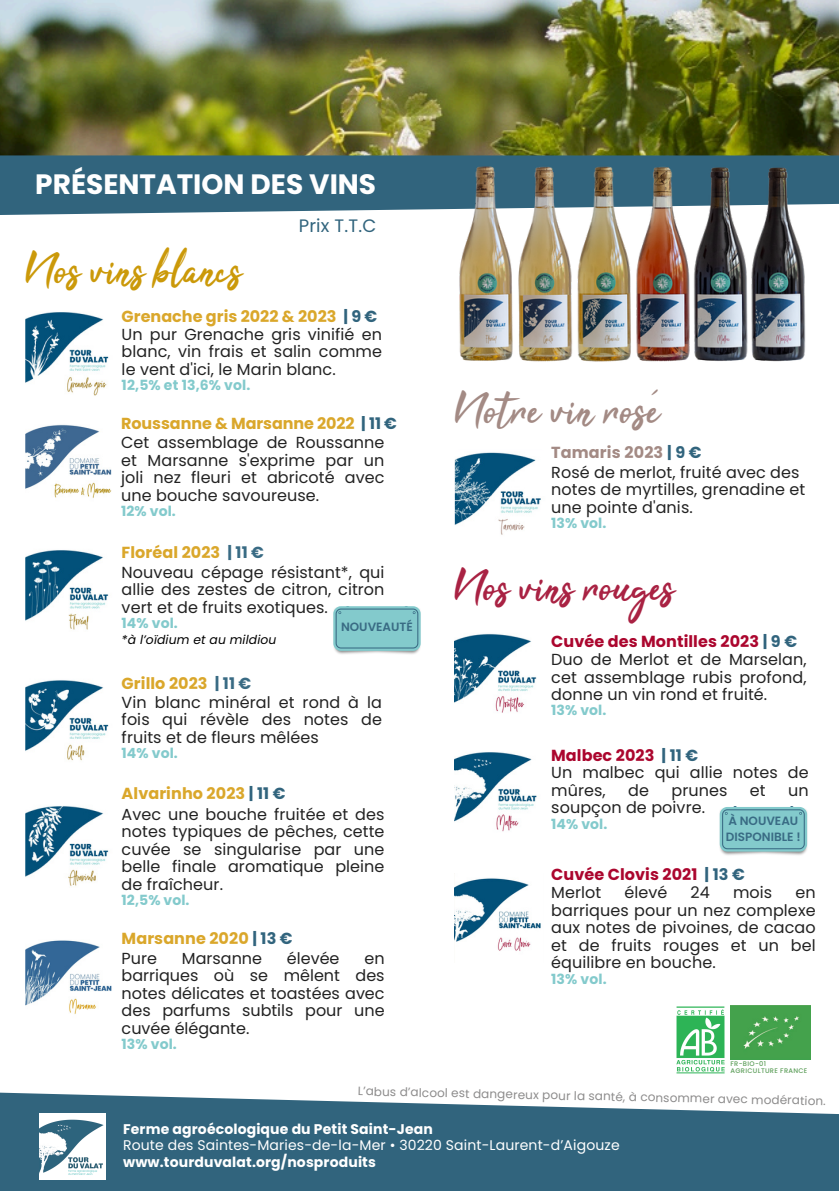
<style>
.page{position:relative;width:839px;height:1191px;background:#fff}
.page>*{position:absolute;margin:0;border:0;box-sizing:border-box;transform-origin:0 0}
.t1{font:46px "Tahu";color:#cb9909}
.t2{font:46px "Tahu";color:#a92243}
.t3{font:46px "Tahu";letter-spacing:.01em;color:#a38a84}
.t4{font:700 28px "Poppins";color:#fff}
.t5{font:18px "Poppins";color:#31647d}
.t6{font:16px/17.6px "Poppins";letter-spacing:.005em;color:#222;text-align:justify}
.t7{font:700 16px "Poppins";letter-spacing:.005em;color:#daa72b}
.t8{font:700 16px "Poppins";letter-spacing:.005em;color:#ab062e}
.t9{font:700 16px "Poppins";letter-spacing:.01em;color:#a38a84}
.t10{font:700 14px/16.4px "Poppins";letter-spacing:.01em;color:#fff}
.t11{font:700 14px "Poppins";letter-spacing:.005em;color:#83cacc}
.t12{font:italic 12.4px "Poppins";letter-spacing:.01em;color:#000}
.t13{font:12px "Poppins";color:#8d8c8c}
.t14{font:600 12px/16px "Poppins";color:#396b84}
.t15{font:500 6.6px "Poppins";letter-spacing:.045em;color:#5e9f5b}
.s1{color:#31647d}
.s2{color:#396b84}
.s3{font-weight:400}
</style>
<div class="page">
<img style="left:0;top:0;width:838px;height:155px">
<svg style="left:0;top:1092px;width:838px;height:99px;background:#4a778c"></svg>
<svg style="left:0;top:155px;width:838px;height:60px;background:#3d6d83"></svg>
<img style="left:39px;top:1113px;width:66px;height:66px">
<img style="left:676px;top:1006px;width:49px;height:68px">
<img style="left:730px;top:1006px;width:80px;height:54px">
<img style="left:455px;top:752px;width:82px;height:80px">
<img style="left:455px;top:878px;width:86px;height:73px">
<img style="left:455px;top:633px;width:82px;height:80px">
<img style="left:455px;top:450px;width:90px;height:89px;border-radius:5px">
<img style="left:25px;top:675px;width:91px;height:89px;border-radius:5px">
<img style="left:25px;top:801px;width:91px;height:89px;border-radius:5px">
<img style="left:25px;top:937px;width:91px;height:88px;border-radius:5px">
<img style="left:25px;top:307px;width:91px;height:89px;border-radius:5px">
<img style="left:25px;top:421px;width:91px;height:88px;border-radius:5px">
<img style="left:25px;top:545px;width:91px;height:89px;border-radius:5px">
<img style="left:336px;top:611px;width:85px;height:43px">
<svg style="left:333px;top:606px;width:87px;height:45px;background:#80c4c7"></svg>
<img style="left:722px;top:813px;width:86px;height:42px">
<svg style="left:719px;top:807px;width:88px;height:45px;background:#80c4c7"></svg>
<img style="left:455px;top:150px;width:355px;height:212px">
<p class="t4" style="left:35px;top:165px;width:342px">PRÉSENTATION DES VINS</p>
<h4 class="t1" style="left:26px;top:240px;width:219px">Nos vins blancs</h4>
<p class="t5" style="left:299px;top:213px;width:79px">Prix T.T.C</p>
<p class="t7" style="left:122px;top:305px;width:257px">Grenache gris 2022 &amp; 2023 <span class="s1">| 9 €</span></p>
<h5 class="t6" style="left:122px;top:325px;width:262px">Un pur Grenache gris vinifié en blanc, vin frais et salin comme le vent d'ici, le Marin blanc.</h5>
<h5 class="t11" style="left:122px;top:375px;width:130px">12,5% et 13,6% vol.</h5>
<h4 class="t7" style="left:121px;top:412px;width:277px">Roussanne &amp; Marsanne 2022 <span class="s1">| 11 €</span></h4>
<p class="t6" style="left:121px;top:434px;width:265px">Cet assemblage de Roussanne et Marsanne s'exprime par un joli nez fleuri et abricoté avec une bouche savoureuse.</p>
<p class="t11" style="left:121px;top:501px;width:56px">12% vol.</p>
<p class="t7" style="left:122px;top:541px;width:144px">Floréal 2023 <span class="s2">| 11 €</span></p>
<p class="t6" style="left:122px;top:563px;width:264px">Nouveau cépage résistant*, qui allie des zestes de citron, citron vert et de fruits exotiques.</p>
<p class="t11" style="left:122px;top:613px;width:58px">14% vol.</p>
<p class="t14" style="left:341px;top:619px;width:73px">NOUVEAUTÉ</p>
<p class="t12" style="left:122px;top:631px;width:156px">*à l’oïdium et au mildiou</p>
<p class="t7" style="left:122px;top:672px;width:131px">Grillo 2023 <span class="s2">| 11 €</span></p>
<h4 class="t6" style="left:122px;top:693px;width:262px">Vin blanc minéral et rond à la fois qui révèle des notes de fruits et de fleurs mêlées</h4>
<h4 class="t11" style="left:122px;top:743px;width:58px">14% vol.</h4>
<h4 class="t7" style="left:122px;top:782px;width:165px">Alvarinho 2023 <span class="s1">| 11 €</span></h4>
<p class="t6" style="left:122px;top:806px;width:264px">Avec une bouche fruitée et des notes typiques de pêches, cette cuvée se singularise par une belle finale aromatique pleine de fraîcheur.</p>
<p class="t11" style="left:122px;top:890px;width:69px">12,5% vol.</p>
<h1 class="t7" style="left:122px;top:928px;width:172px">Marsanne 2020 <span class="s1">| 13 €</span></h1>
<h5 class="t6" style="left:122px;top:949px;width:37px">Pure</h5>
<h5 class="t6" style="left:182px;top:949px;width:82px">Marsanne</h5>
<h5 class="t6" style="left:287px;top:949px;width:54px">élevée</h5>
<h5 class="t6" style="left:122px;top:949px;width:264px;text-indent:243px">en barriques où se mêlent des notes délicates et toastées avec des parfums subtils pour une cuvée élégante.</h5>
<h5 class="t11" style="left:122px;top:1034px;width:57px">13% vol.</h5>
<h5 class="t3" style="left:455px;top:380px;width:207px">Notre vin rosé</h5>
<p class="t9" style="left:551px;top:441px;width:152px">Tamaris 2023 <span class="s1">| 9 €</span></p>
<h5 class="t6" style="left:551px;top:463px;width:256px;text-align:left">Rosé de merlot, fruité avec des notes de myrtilles, grenadine et une pointe d'anis.</h5>
<h5 class="t11" style="left:551px;top:513px;width:57px">13% vol.</h5>
<h5 class="t2" style="left:455px;top:557px;width:222px">Nos vins rouges</h5>
<p class="t8" style="left:551px;top:630px;width:247px">Cuvée des Montilles 2023 <span class="s1">| 9 €</span></p>
<h4 class="t6" style="left:551px;top:651px;width:257px">Duo de Merlot et de Marselan, cet assemblage rubis profond, donne un vin rond et fruité.</h4>
<h4 class="t11" style="left:551px;top:701px;width:57px">13% vol.</h4>
<h1 class="t8" style="left:551px;top:744px;width:148px">Malbec 2023 <span class="s1">| 11 €</span></h1>
<h5 class="t6" style="left:551px;top:764px;width:259px">Un malbec qui allie notes de mûres,</h5>
<h5 class="t6" style="left:628px;top:782px;width:22px">de</h5>
<h5 class="t6" style="left:671px;top:782px;width:57px">prunes</h5>
<h5 class="t6" style="left:750px;top:782px;width:17px">et</h5>
<h5 class="t6" style="left:788px;top:782px;width:22px">un</h5>
<h5 class="t6" style="left:551px;top:799px;width:155px">soupçon de poivre.</h5>
<h5 class="t11" style="left:551px;top:814px;width:58px">14% vol.</h5>
<p class="t14" style="left:725px;top:812px;width:76px">À NOUVEAU<br>DISPONIBLE !</p>
<p class="t8" style="left:551px;top:863px;width:195px">Cuvée Clovis 2021 <span class="s1">| 13 €</span></p>
<p class="t6" style="left:551px;top:884px;width:52px">Merlot</p>
<p class="t6" style="left:624px;top:884px;width:45px">élevé</p>
<p class="t6" style="left:690px;top:884px;width:21px">24</p>
<p class="t6" style="left:733px;top:884px;width:41px">mois</p>
<p class="t6" style="left:551px;top:884px;width:266px;text-indent:244px">en barriques pour un nez complexe aux notes de pivoines, de cacao et de fruits rouges et un bel équilibre en bouche.</p>
<p class="t11" style="left:551px;top:969px;width:57px">13% vol.</p>
<h1 class="t15" style="left:730px;top:1059px;width:37px">FR-BIO-01</h1>
<p class="t15" style="left:730px;top:1066px;width:78px">AGRICULTURE FRANCE</p>
<h4 class="t13" style="left:358px;top:1083px;width:469px;rotate:1deg">L’abus d’alcool est dangereux pour la santé, à consommer avec modération.</h4>
<p class="t10" style="left:123px;top:1121px;width:498px">Ferme agroécologique du Petit Saint-Jean<br><span class="s3">Route des Saintes-Maries-de-la-Mer • 30220 Saint-Laurent-d’Aigouze </span>www.tourduvalat.org/nosproduits</p>
</div>
